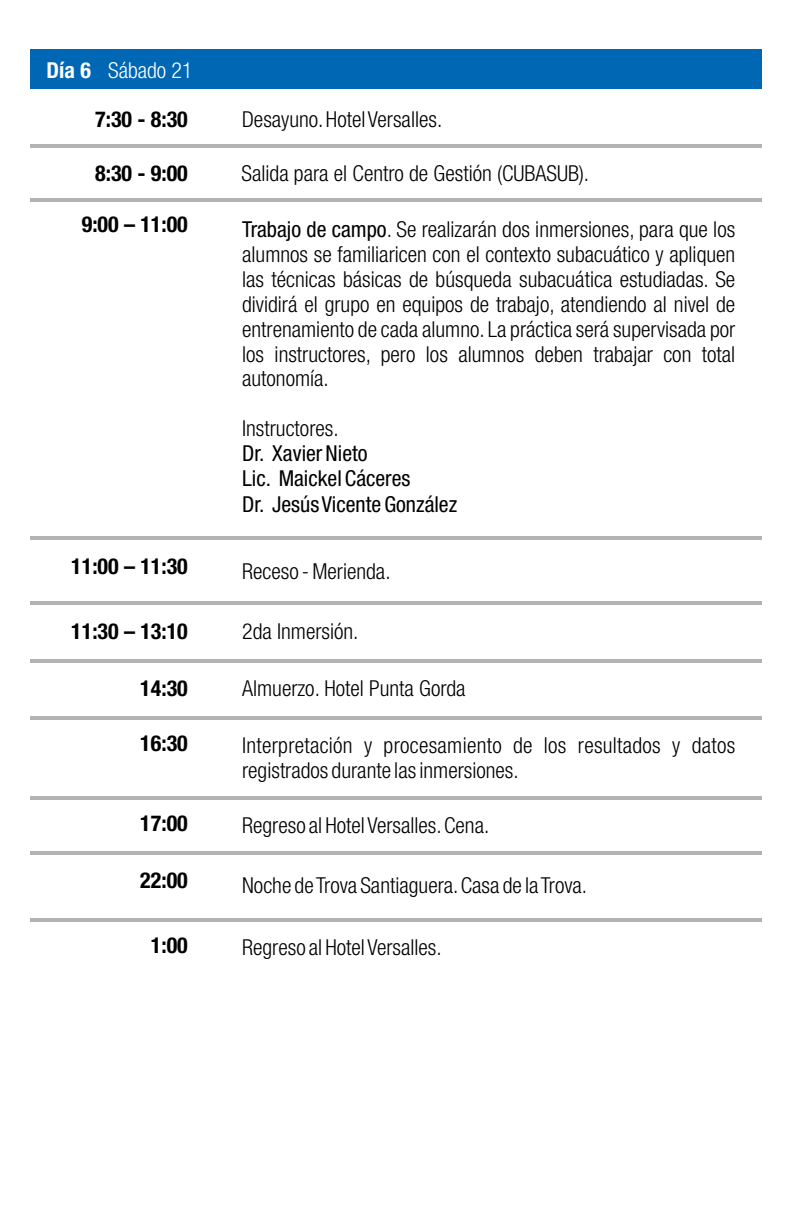
<style>
.page{position:relative;width:792px;height:1224px;background:#fff}
.page>*{position:absolute;margin:0;border:0;box-sizing:border-box;transform-origin:0 0}
.t1{font:300 condensed 22px/25px "Helvetica Neue LT Std";color:#000}
.t2{font:700 condensed 22px "Helvetica Neue LT Std";color:#000}
.t3{font:condensed 22px/25.2px "Helvetica Neue LT Std";color:#000}
.t4{font:300 condensed 22px "Helvetica Neue LT Std";color:#fff}
.s1{font-weight:700}
.s2{font-weight:400}
</style>
<div class="page">
<div style="left:31px;top:50px;width:731px;height:39px;background:#0067b5"></div>
<hr style="left:31px;top:536px;width:731px;height:3px;background:#b3b3b3">
<hr style="left:31px;top:145px;width:731px;height:3px;background:#b3b3b3">
<hr style="left:31px;top:659px;width:731px;height:3px;background:#b3b3b3">
<hr style="left:31px;top:199px;width:731px;height:3px;background:#b3b3b3">
<hr style="left:31px;top:717px;width:731px;height:3px;background:#b3b3b3">
<hr style="left:31px;top:796px;width:731px;height:3px;background:#b3b3b3">
<hr style="left:31px;top:601px;width:731px;height:3px;background:#b3b3b3">
<hr style="left:31px;top:918px;width:731px;height:3px;background:#b3b3b3">
<hr style="left:31px;top:851px;width:731px;height:3px;background:#b3b3b3">
<p class="t4" style="left:47px;top:62px;width:148px"><span class="s1">Día 6</span> Sábado 21</p>
<p class="t2" style="left:95px;top:111px;width:94px">7:30 - 8:30</p>
<p class="t2" style="left:95px;top:165px;width:94px">8:30 - 9:00</p>
<p class="t2" style="left:82px;top:216px;width:108px">9:00 – 11:00</p>
<p class="t2" style="left:71px;top:559px;width:118px">11:00 – 11:30</p>
<p class="t1" style="left:242px;top:110px;width:202px">Desayuno.Hotel Versalles.</p>
<p class="t1" style="left:242px;top:164px;width:349px">Salida para el Centro de Gestión (CUBASUB).</p>
<p class="t1" style="left:242px;top:220px;width:495px;text-align:justify"><span class="s2">Trabajo de campo</span>. Se realizarán dos inmersiones, para que los alumnos se familiaricen con el contexto subacuático y apliquen las técnicas básicas de búsqueda subacuática estudiadas. Se dividirá el grupo en equipos de trabajo, atendiendo al nivel de entrenamiento de cada alumno. La práctica será supervisada por los instructores, pero los alumnos deben trabajar con total autonomía.</p>
<p class="t1" style="left:242px;top:419px;width:98px">Instructores.</p>
<p class="t3" style="left:242px;top:444px;width:217px">Dr. Xavier Nieto<br>Lic. Maickel Cáceres<br>Dr. Jesús Vicente González</p>
<p class="t1" style="left:242px;top:562px;width:150px">Receso - Merienda.</p>
<p class="t2" style="left:71px;top:623px;width:118px">11:30 – 13:10</p>
<p class="t1" style="left:242px;top:622px;width:118px">2da Inmersión.</p>
<p class="t2" style="left:140px;top:680px;width:49px">14:30</p>
<p class="t1" style="left:242px;top:679px;width:225px">Almuerzo. Hotel Punta Gorda</p>
<p class="t2" style="left:140px;top:735px;width:49px">16:30</p>
<p class="t1" style="left:242px;top:736px;width:495px">Interpretación y procesamiento de los resultados y datos registrados durante las inmersiones.</p>
<p class="t2" style="left:140px;top:815px;width:49px">17:00</p>
<p class="t1" style="left:242px;top:816px;width:249px">Regreso al Hotel Versalles.Cena.</p>
<p class="t2" style="left:140px;top:873px;width:49px">22:00</p>
<p class="t1" style="left:242px;top:876px;width:347px">Noche de Trova Santiaguera.Casa de la Trova.</p>
<p class="t2" style="left:151px;top:937px;width:38px">1:00</p>
<p class="t1" style="left:242px;top:938px;width:201px">Regreso al Hotel Versalles.</p>
</div>
